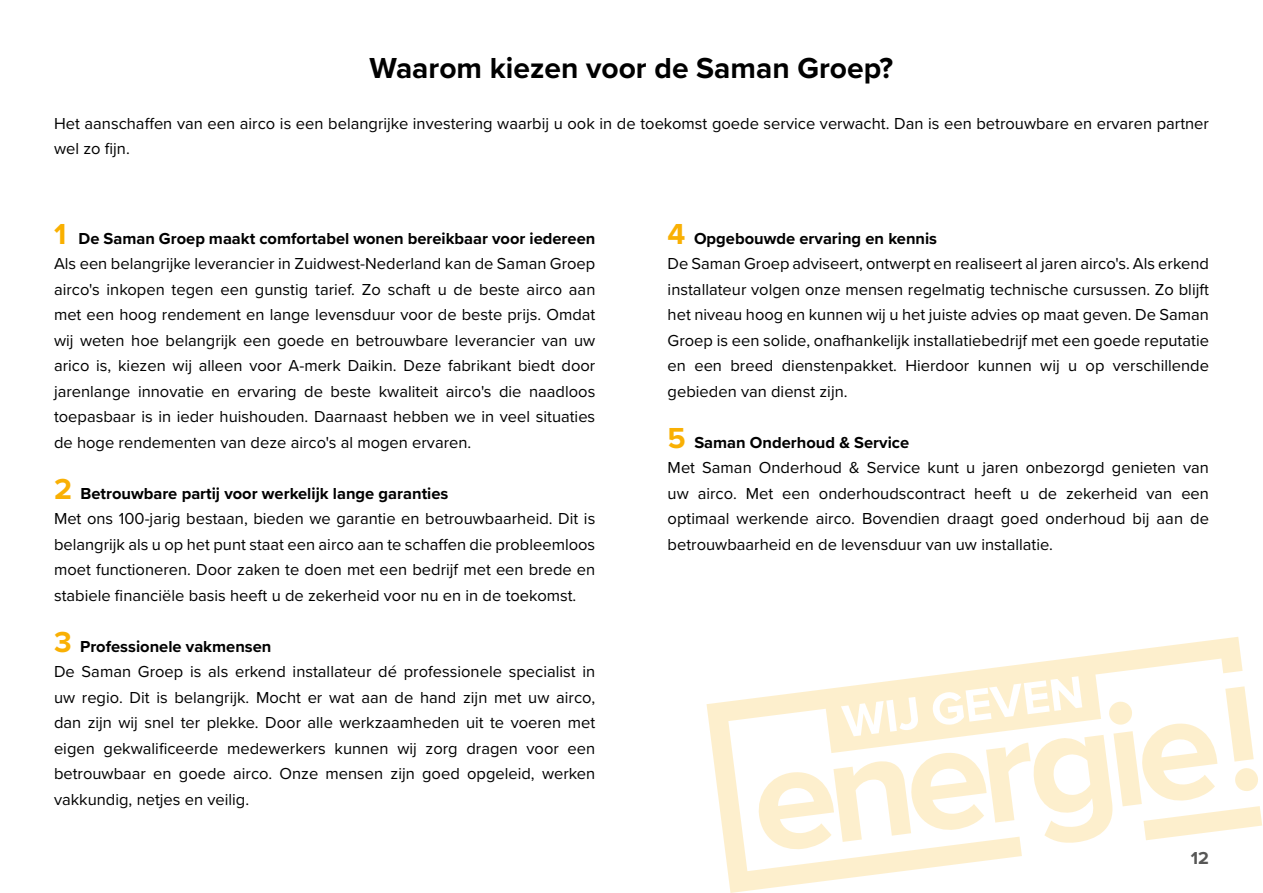
<style>
.page{position:relative;width:1263px;height:893px;background:#fff}
.page>*{position:absolute;margin:0;border:0;box-sizing:border-box;transform-origin:0 0}
.t1{font:700 30px "Proxima Nova";color:#000}
.t2{font:700 18px "Proxima Nova";color:#575756}
.t3{font:16.5px/25.5px "Proxima Nova";color:#000}
.s1{font-weight:700;font-size:30px;color:#f9b000}
.s2{font-weight:700;color:#fff}
.s3{font-weight:700}
.s4{font-weight:700;font-size:30px;color:#f9b004}
</style>
<div class="page">
<svg style="left:706px;top:637px;width:536px;height:256px"></svg>
<svg style="left:756px;top:686px;width:506px;height:166px"></svg>
<h1 class="t1" style="left:370px;top:45px;width:525px">Waarom kiezen voor de Saman Groep?</h1>
<p class="t3" style="left:54px;top:110px;width:1156px">Het aanschaffen van een airco is een belangrijke investering waarbij u ook in de toekomst goede service verwacht. Dan is een betrouwbare en ervaren partner wel zo fijn.</p>
<p class="t3" style="left:54px;top:225px;width:543px;text-align:justify"><span class="s1">1</span><span class="s2">.</span> <span class="s3">De Saman Groep maakt comfortabel wonen bereikbaar voor iedereen </span>Als een belangrijke leverancier in Zuidwest-Nederland kan de Saman Groep airco's inkopen tegen een gunstig tarief. Zo schaft u de beste airco aan met een hoog rendement en lange levensduur voor de beste prijs. Omdat wij weten hoe belangrijk een goede en betrouwbare leverancier van uw arico is, kiezen wij alleen voor A-merk Daikin. Deze fabrikant biedt door jarenlange innovatie en ervaring de beste kwaliteit airco's die naadloos toepasbaar is in ieder huishouden. Daarnaast hebben we in veel situaties de hoge rendementen van deze airco's al mogen ervaren.</p>
<p class="t3" style="left:54px;top:480px;width:543px"><span class="s4">2</span><span class="s2">.</span> <span class="s3">Betrouwbare partij voor werkelijk lange garanties<br></span>Met ons 100-jarig bestaan, bieden we garantie en betrouwbaarheid. Dit is belangrijk als u op het punt staat een airco aan te schaffen die probleemloos moet functioneren. Door zaken te doen met een bedrijf met een brede en stabiele financiële basis heeft u de zekerheid voor nu en in de toekomst.</p>
<p class="t3" style="left:54px;top:633px;width:543px"><span class="s4">3</span> <span class="s3">Professionele vakmensen<br></span>De Saman Groep is als erkend installateur dé professionele specialist in uw regio. Dit is belangrijk. Mocht er wat aan de hand zijn met uw airco, dan zijn wij snel ter plekke. Door alle werkzaamheden uit te voeren met eigen gekwalificeerde medewerkers kunnen wij zorg dragen voor een betrouwbaar en goede airco. Onze mensen zijn goed opgeleid, werken vakkundig, netjes en veilig.</p>
<p class="t3" style="left:668px;top:225px;width:543px"><span class="s4">4</span><span class="s2">.</span> <span class="s3">Opgebouwde ervaring en kennis<br></span>De Saman Groep adviseert, ontwerpt en realiseert al jaren airco's. Als erkend installateur volgen onze mensen regelmatig technische cursussen. Zo blijft het niveau hoog en kunnen wij u het juiste advies op maat geven. De Saman Groep is een solide, onafhankelijk installatiebedrijf met een goede reputatie en een breed dienstenpakket. Hierdoor kunnen wij u op verschillende gebieden van dienst zijn.</p>
<p class="t3" style="left:668px;top:429px;width:543px"><span class="s4">5</span><span class="s2">.</span> <span class="s3">Saman Onderhoud &amp; Service<br></span>Met Saman Onderhoud &amp; Service kunt u jaren onbezorgd genieten van uw airco. Met een onderhoudscontract heeft u de zekerheid van een optimaal werkende airco. Bovendien draagt goed onderhoud bij aan de betrouwbaarheid en de levensduur van uw installatie.</p>
<p class="t2" style="left:1191px;top:844px;width:20px">12</p>
</div>
